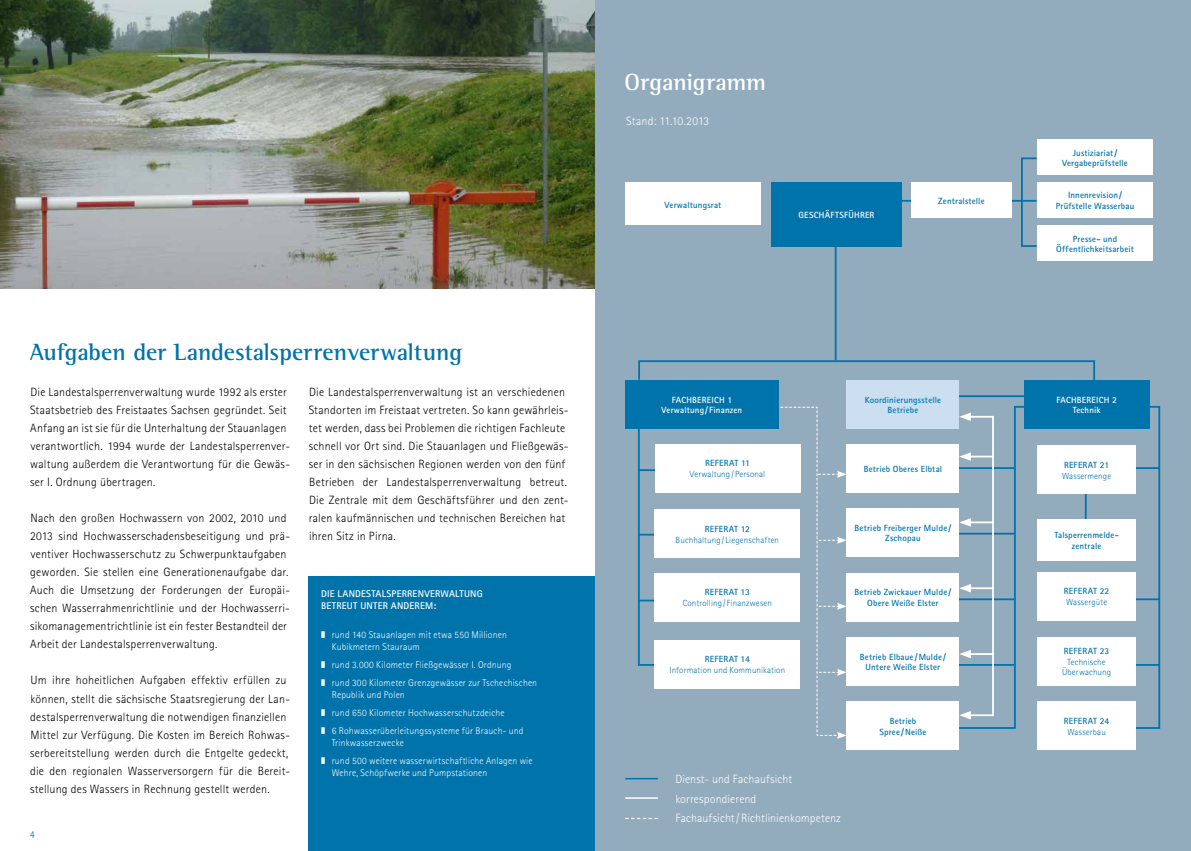
<style>
.page{position:relative;width:1191px;height:851px;background:#fff}
.page>*{position:absolute;margin:0;border:0;box-sizing:border-box;transform-origin:0 0}
.t1{font:700 24px "Rotis Semi Serif";color:#0073ab}
.t2{font:700 24px "Rotis Semi Serif";letter-spacing:-.005em;color:#fff}
.t3{font:300 12px/18px "Rotis Sans Serif";letter-spacing:.015em;color:#000}
.t4{font:300 12px/19.5px "Rotis Sans Serif";letter-spacing:.005em;color:#fff}
.t5{font:300 10.5px "Rotis Sans Serif";color:#0073ab}
.t6{font:300 9.75px/18.1px "Rotis Sans Serif";letter-spacing:.015em;color:#fff}
.t7{font:700 9.75px/11.7px "Rotis Sans Serif";letter-spacing:.02em;color:#fff}
.t8{font:700 9px/10.8px "Rotis Sans Serif";letter-spacing:.015em;color:#0073ab;text-align:center}
.t9{font:300 9px/10.8px "Rotis Sans Serif";letter-spacing:.015em;color:#0073ab;text-align:center}
.t10{font:700 9px/10.8px "Rotis Sans Serif";letter-spacing:.02em;color:#fff;text-align:center}
</style>
<div class="page">
<img style="left:0;top:0;width:595px;height:288px">
<div style="left:308px;top:576px;width:287px;height:274px;background:#0073ab"></div>
<div style="left:595px;top:0;width:596px;height:850px;background:#92acbe"></div>
<hr style="left:625px;top:777px;width:33px;height:2px;background:#0073ab">
<hr style="left:625px;top:797px;width:33px;height:1px;background:#fff">
<div style="left:1037px;top:139px;width:115px;height:36px;background:#fff"></div>
<div style="left:1037px;top:182px;width:115px;height:36px;background:#fff"></div>
<div style="left:1037px;top:225px;width:115px;height:36px;background:#fff"></div>
<svg style="left:638px;top:359px;width:458px;height:28px"></svg>
<div style="left:1021px;top:157px;width:16px;height:90px;border:2px solid #0073ab"></div>
<svg style="left:638px;top:429px;width:28px;height:237px"></svg>
<hr style="left:639px;top:599px;width:27px;height:2px;background:#0073ab">
<hr style="left:639px;top:533px;width:27px;height:2px;background:#0073ab">
<hr style="left:639px;top:469px;width:27px;height:2px;background:#0073ab">
<svg style="left:1096px;top:405px;width:65px;height:324px"></svg>
<hr style="left:1081px;top:598px;width:78px;height:2px;background:#0073ab">
<hr style="left:1081px;top:664px;width:78px;height:1px;background:#0073ab">
<hr style="left:1081px;top:467px;width:78px;height:2px;background:#0073ab">
<hr style="left:834px;top:239px;width:2px;height:121px;background:#0073ab">
<hr style="left:1084px;top:491px;width:2px;height:34px;background:#0073ab">
<hr style="left:792px;top:200px;width:244px;height:2px;background:#0073ab">
<div style="left:1024px;top:380px;width:125px;height:49px;background:#0073ab"></div>
<div style="left:771px;top:182px;width:130px;height:65px;background:#0073ab"></div>
<div style="left:625px;top:380px;width:153px;height:49px;background:#0073ab"></div>
<div style="left:1037px;top:701px;width:98px;height:49px;background:#fff"></div>
<div style="left:1037px;top:572px;width:98px;height:48px;background:#fff"></div>
<div style="left:1037px;top:636px;width:98px;height:49px;background:#fff"></div>
<div style="left:1037px;top:519px;width:98px;height:42px;background:#fff"></div>
<div style="left:846px;top:444px;width:113px;height:48px;background:#fff"></div>
<div style="left:846px;top:508px;width:113px;height:48px;background:#fff"></div>
<div style="left:846px;top:572px;width:113px;height:49px;background:#fff"></div>
<div style="left:846px;top:637px;width:113px;height:48px;background:#fff"></div>
<div style="left:846px;top:701px;width:113px;height:49px;background:#fff"></div>
<div style="left:625px;top:182px;width:136px;height:43px;background:#fff"></div>
<div style="left:911px;top:182px;width:100px;height:36px;background:#fff"></div>
<div style="left:655px;top:444px;width:145px;height:48px;background:#fff"></div>
<div style="left:654px;top:509px;width:146px;height:49px;background:#fff"></div>
<div style="left:654px;top:572px;width:146px;height:49px;background:#fff"></div>
<div style="left:654px;top:640px;width:146px;height:48px;background:#fff"></div>
<svg style="left:772px;top:406px;width:74px;height:332px"></svg>
<svg style="left:952px;top:405px;width:72px;height:324px"></svg>
<hr style="left:953px;top:395px;width:78px;height:2px;background:#0073ab">
<div style="left:846px;top:380px;width:113px;height:49px;background:#ccdff0"></div>
<div style="left:1037px;top:445px;width:98px;height:48px;background:#fff"></div>
<h1 class="t1" style="left:30px;top:338px;width:434px">Aufgaben der Landestalsperrenverwaltung</h1>
<p class="t3" style="left:30px;top:383px;width:261px">Die Landestalsperrenverwaltung wurde 1992 als erster Staatsbetrieb des Freistaates Sachsen gegründet. Seit Anfang an ist sie für die Unterhaltung der Stauanlagen verantwortlich. 1994 wurde der Landestalsperrenver&shy;waltung außerdem die Verantwortung für die Gewäs&shy;ser I. Ordnung übertragen.</p>
<p class="t3" style="left:30px;top:509px;width:261px">Nach den großen Hochwassern von 2002, 2010 und 2013 sind Hochwasserschadensbeseitigung und prä&shy;ventiver Hochwasserschutz zu Schwerpunktaufgaben geworden. Sie stellen eine Generationenaufgabe dar.<br>Auch die Umsetzung der Forderungen der Europäi&shy;schen Wasserrahmenrichtlinie und der Hochwasserri&shy;sikomanagementrichtlinie ist ein fester Bestandteil der Arbeit der Landestalsperrenverwaltung.</p>
<p class="t3" style="left:30px;top:671px;width:261px">Um ihre hoheitlichen Aufgaben effektiv erfüllen zu können, stellt die sächsische Staatsregierung der Lan&shy;destalsperrenverwaltung die notwendigen finanziellen Mittel zur Verfügung. Die Kosten im Bereich Rohwas&shy;serbereitstellung werden durch die Entgelte gedeckt, die den regionalen Wasserversorgern für die Bereit&shy;stellung des Wassers in Rechnung gestellt werden.</p>
<p class="t5" style="left:30px;top:828px;width:7px">4</p>
<p class="t3" style="left:309px;top:383px;width:261px">Die Landestalsperrenverwaltung ist an verschiedenen Standorten im Freistaat vertreten. So kann gewährleis&shy;tet werden, dass bei Problemen die richtigen Fachleute schnell vor Ort sind. Die Stauanlagen und Fließgewäs&shy;ser in den sächsischen Regionen werden von den fünf Betrieben der Landestalsperrenverwaltung betreut.<br>Die Zentrale mit dem Geschäftsführer und den zent&shy;ralen kaufmännischen und technischen Bereichen hat ihren Sitz in Pirna.</p>
<p class="t7" style="left:321px;top:587px;width:163px">Die Landestalsperrenverwaltung betreut unter anderem:</p>
<p class="t6" style="left:332px;top:629px;width:177px;line-height:11.7px;text-indent:-11px">❚ rund 140 Stauanlagen mit etwa 550 Millionen<br>Kubikmetern Stauraum</p>
<p class="t6" style="left:321px;top:655px;width:217px">❚ rund 3.000 Kilometer Fließgewässer I. Ordnung<br>❚ rund 300 Kilometer Grenzgewässer zur Tschechischen</p>
<p class="t6" style="left:321px;top:685px;width:204px;text-indent:11px">Republik und Polen<br>❚ rund 650 Kilometer Hochwasserschutzdeiche<br>❚ 6 Rohwasserüberleitungssysteme für Brauch- und</p>
<p class="t6" style="left:321px;top:733px;width:213px;text-indent:11px">Trinkwasserzwecke<br>❚ rund 500 weitere wasserwirtschaftliche Anlagen wie</p>
<p class="t6" style="left:332px;top:763px;width:157px">Wehre, Schöpfwerke und Pumpstationen</p>
<h1 class="t2" style="left:624px;top:68px;width:143px">Organigramm</h1>
<p class="t4" style="left:626px;top:111px;width:85px">Stand: 11.10.2013</p>
<p class="t8" style="left:664px;top:199px;width:58px">Verwaltungsrat</p>
<p class="t10" style="left:798px;top:209px;width:77px">Geschäftsführer</p>
<p class="t8" style="left:938px;top:195px;width:48px">Zentralstelle</p>
<p class="t10" style="left:661px;top:394px;width:82px">Fachbereich 1<br>Verwaltung/Finanzen</p>
<p class="t8" style="left:864px;top:394px;width:78px">Koordinierungsstelle<br>Betriebe</p>
<p class="t8" style="left:705px;top:457px;width:46px">Referat 11</p>
<p class="t9" style="left:690px;top:468px;width:77px">Verwaltung/Personal</p>
<p class="t8" style="left:863px;top:463px;width:80px">Betrieb Oberes Elbtal</p>
<p class="t8" style="left:705px;top:523px;width:47px">Referat 12</p>
<p class="t9" style="left:675px;top:534px;width:105px">Buchhaltung/Liegenschaften</p>
<p class="t8" style="left:854px;top:522px;width:98px">Betrieb Freiberger M ulde/<br>Zschopau</p>
<p class="t8" style="left:705px;top:586px;width:47px">Referat 13</p>
<p class="t9" style="left:682px;top:597px;width:91px">Controlling/Finanzwesen</p>
<p class="t8" style="left:854px;top:586px;width:98px">Betrieb Zwickauer M ulde/<br>Obere Weiße Elster</p>
<p class="t8" style="left:705px;top:653px;width:47px">Referat 14</p>
<p class="t9" style="left:669px;top:664px;width:117px">Information und Kommunikation</p>
<p class="t8" style="left:860px;top:651px;width:88px">Betrieb Elbaue/ M ulde/<br>Untere Weiße Elster</p>
<p class="t8" style="left:879px;top:715px;width:49px">Betrieb<br>Spree/ Neiße</p>
<p class="t4" style="left:675px;top:769px;width:167px">Dienst- und Fachaufsicht korrespondierend<br>Fachaufsicht/Richtlinienkompetenz</p>
<p class="t8" style="left:1062px;top:147px;width:67px">Justiziariat/<br>Vergabeprüfstelle</p>
<p class="t8" style="left:1055px;top:189px;width:80px">Innenrevision/<br>Prüfstelle Wasserbau</p>
<p class="t8" style="left:1056px;top:233px;width:79px">Presse- und<br>Öffentlichkeitsarbeit</p>
<p class="t10" style="left:1056px;top:394px;width:62px">Fachbereich 2<br>Technik</p>
<p class="t8" style="left:1064px;top:459px;width:47px">Referat 21</p>
<p class="t9" style="left:1062px;top:470px;width:51px">Wassermenge</p>
<p class="t8" style="left:1054px;top:529px;width:66px">Talsperrenmelde&shy;zentrale</p>
<p class="t8" style="left:1063px;top:585px;width:47px">Referat 22</p>
<p class="t9" style="left:1066px;top:596px;width:43px">Wassergüte</p>
<p class="t8" style="left:1063px;top:645px;width:47px">Referat 23</p>
<p class="t9" style="left:1062px;top:656px;width:51px">Technische<br>Überwachung</p>
<p class="t8" style="left:1064px;top:715px;width:47px">Referat 24</p>
<p class="t9" style="left:1067px;top:726px;width:40px">Wasserbau</p>
</div>
